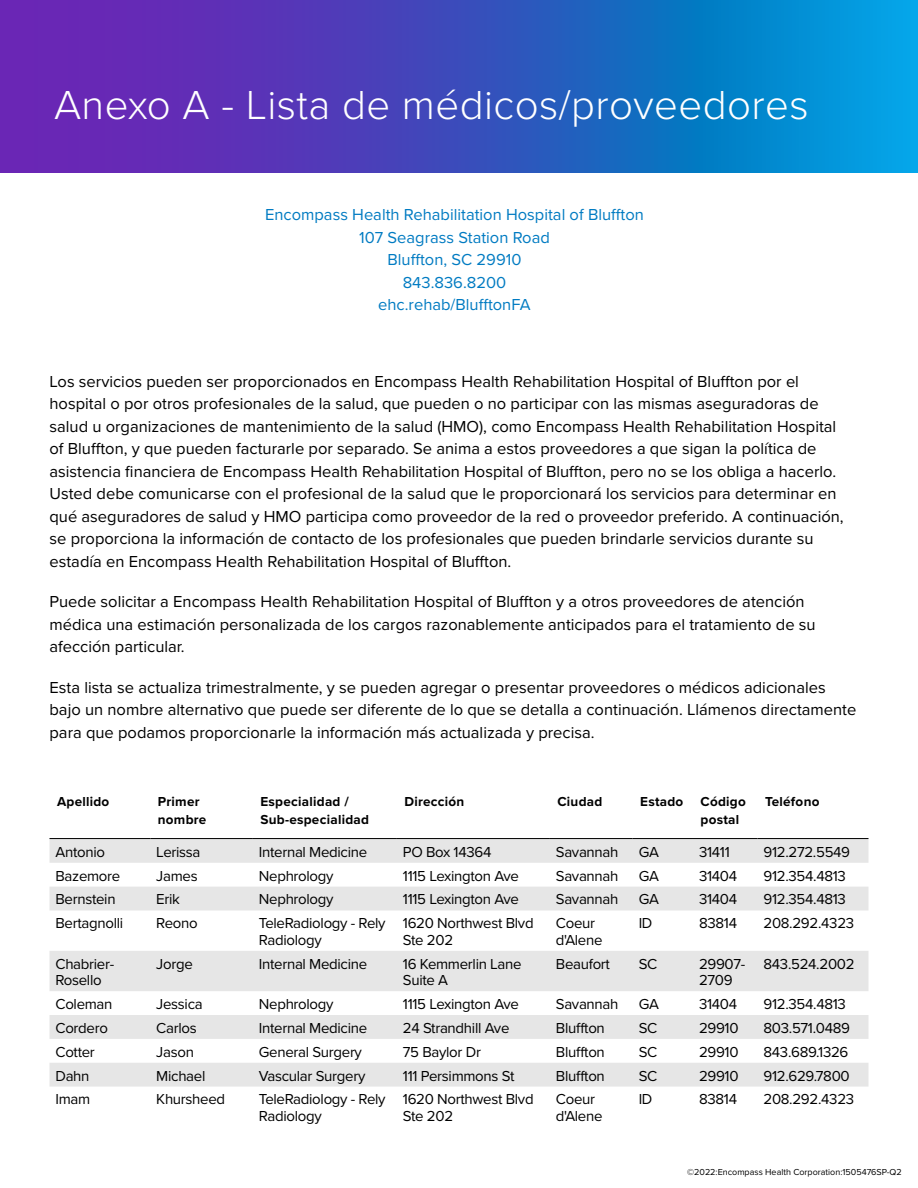
<style>
.page{position:relative;width:918px;height:1188px;background:#fff}
.page>*{position:absolute;margin:0;border:0;box-sizing:border-box;transform-origin:0 0}
.t1{font:300 42px "Proxima Nova";letter-spacing:.01em;color:#fff}
.t2{font:16.5px/22.5px "Proxima Nova";color:#000}
.t3{font:16.5px/22.5px "Proxima Nova";color:#007bc2;text-align:center}
.t4{font:15px/16.5px "Proxima Nova";letter-spacing:-.02em;color:#000}
.t5{font:700 13.5px/18px "Proxima Nova";letter-spacing:.02em;color:#000}
.t6{font:9px "Proxima Nova";color:#000}
</style>
<div class="page">
<svg style="left:0;top:0;width:918px;height:173px;background:#3555c0"></svg>
<svg style="left:50px;top:839px;width:818px;height:248px;fill:#e6e6e6"></svg>
<hr style="left:50px;top:838px;width:100px;height:1px;background:#000">
<hr style="left:150px;top:838px;width:103px;height:1px;background:#000">
<hr style="left:253px;top:838px;width:144px;height:1px;background:#000">
<hr style="left:397px;top:838px;width:153px;height:1px;background:#000">
<hr style="left:550px;top:838px;width:83px;height:1px;background:#000">
<hr style="left:633px;top:838px;width:60px;height:1px;background:#000">
<hr style="left:693px;top:838px;width:65px;height:1px;background:#000">
<hr style="left:758px;top:838px;width:110px;height:1px;background:#000">
<h1 class="t1" style="left:54px;top:80px;width:756px">Anexo A - Lista de médicos/proveedores</h1>
<p class="t3" style="left:265px;top:204px;width:380px">Encompass Health Rehabilitation Hospital of Bluffton<br>107 Seagrass Station Road<br>Bluffton, SC 29910<br>843.836.8200<br>ehc.rehab/BlufftonFA</p>
<p class="t2" style="left:50px;top:370px;width:796px">Los servicios pueden ser proporcionados en Encompass Health Rehabilitation Hospital of Bluffton por el hospital o por otros profesionales de la salud, que pueden o no participar con las mismas aseguradoras de salud u organizaciones de mantenimiento de la salud (HMO), como Encompass Health Rehabilitation Hospital of Bluffton, y que pueden facturarle por separado. Se anima a estos proveedores a que sigan la política de asistencia financiera de Encompass Health Rehabilitation Hospital of Bluffton, pero no se los obliga a hacerlo.<br>Usted debe comunicarse con el profesional de la salud que le proporcionará los servicios para determinar en qué aseguradores de salud y HMO participa como proveedor de la red o proveedor preferido. A continuación, se proporciona la información de contacto de los profesionales que pueden brindarle servicios durante su estadía en Encompass Health Rehabilitation Hospital of Bluffton.</p>
<p class="t2" style="left:50px;top:591px;width:768px">Puede solicitar a Encompass Health Rehabilitation Hospital of Bluffton y a otros proveedores de atención médica una estimación personalizada de los cargos razonablemente anticipados para el tratamiento de su afección particular.</p>
<p class="t2" style="left:50px;top:676px;width:808px">Esta lista se actualiza trimestralmente, y se pueden agregar o presentar proveedores o médicos adicionales bajo un nombre alternativo que puede ser diferente de lo que se detalla a continuación. Llámenos directamente para que podamos proporcionarle la información más actualizada y precisa.</p>
<p class="t5" style="left:57px;top:793px;width:54px">Apellido</p>
<p class="t5" style="left:158px;top:793px;width:50px">Primer nombre</p>
<p class="t5" style="left:260px;top:793px;width:110px">Especialidad /<br>Sub-especialidad</p>
<p class="t5" style="left:404px;top:793px;width:62px">Dirección</p>
<p class="t5" style="left:557px;top:793px;width:47px">Ciudad</p>
<p class="t5" style="left:640px;top:793px;width:45px">Estado</p>
<p class="t5" style="left:701px;top:793px;width:47px">Código postal</p>
<p class="t5" style="left:765px;top:793px;width:56px">Teléfono</p>
<p class="t4" style="left:56px;top:844px;width:51px">Antonio</p>
<p class="t4" style="left:156px;top:844px;width:46px">Lerissa</p>
<p class="t4" style="left:259px;top:844px;width:110px">Internal Medicine</p>
<p class="t4" style="left:403px;top:844px;width:90px">PO Box 14364</p>
<p class="t4" style="left:556px;top:844px;width:64px">Savannah</p>
<p class="t4" style="left:639px;top:844px;width:22px">GA</p>
<p class="t4" style="left:699px;top:844px;width:32px">31411</p>
<p class="t4" style="left:764px;top:844px;width:88px">912.272.5549</p>
<p class="t4" style="left:56px;top:868px;width:66px">Bazemore</p>
<p class="t4" style="left:156px;top:868px;width:43px">James</p>
<p class="t4" style="left:259px;top:868px;width:76px">Nephrology</p>
<p class="t4" style="left:403px;top:868px;width:118px">1115 Lexington Ave</p>
<p class="t4" style="left:556px;top:868px;width:64px">Savannah</p>
<p class="t4" style="left:639px;top:868px;width:22px">GA</p>
<p class="t4" style="left:699px;top:868px;width:40px">31404</p>
<p class="t4" style="left:764px;top:868px;width:84px">912.354.4813</p>
<p class="t4" style="left:56px;top:892px;width:62px">Bernstein</p>
<p class="t4" style="left:156px;top:892px;width:25px">Erik</p>
<p class="t4" style="left:259px;top:892px;width:76px">Nephrology</p>
<p class="t4" style="left:403px;top:892px;width:118px">1115 Lexington Ave</p>
<p class="t4" style="left:556px;top:892px;width:64px">Savannah</p>
<p class="t4" style="left:639px;top:892px;width:22px">GA</p>
<p class="t4" style="left:699px;top:892px;width:40px">31404</p>
<p class="t4" style="left:764px;top:892px;width:84px">912.354.4813</p>
<p class="t4" style="left:56px;top:915px;width:69px">Bertagnolli</p>
<p class="t4" style="left:156px;top:915px;width:43px">Reono</p>
<p class="t4" style="left:259px;top:915px;width:128px">TeleRadiology - Rely<br>Radiology</p>
<p class="t4" style="left:403px;top:915px;width:132px">1620 Northwest Blvd<br>Ste 202</p>
<p class="t4" style="left:556px;top:915px;width:48px">Coeur d'Alene</p>
<p class="t4" style="left:639px;top:915px;width:15px">ID</p>
<p class="t4" style="left:699px;top:915px;width:40px">83814</p>
<p class="t4" style="left:764px;top:915px;width:92px">208.292.4323</p>
<p class="t4" style="left:56px;top:956px;width:60px">Chabrier-<br>Rosello</p>
<p class="t4" style="left:156px;top:956px;width:38px">Jorge</p>
<p class="t4" style="left:259px;top:956px;width:110px">Internal Medicine</p>
<p class="t4" style="left:403px;top:956px;width:120px">16 Kemmerlin Lane<br>Suite A</p>
<p class="t4" style="left:556px;top:956px;width:56px">Beaufort</p>
<p class="t4" style="left:639px;top:956px;width:20px">SC</p>
<p class="t4" style="left:699px;top:956px;width:48px">29907-<br>2709</p>
<p class="t4" style="left:764px;top:956px;width:93px">843.524.2002</p>
<p class="t4" style="left:56px;top:996px;width:59px">Coleman</p>
<p class="t4" style="left:156px;top:996px;width:48px">Jessica</p>
<p class="t4" style="left:259px;top:996px;width:76px">Nephrology</p>
<p class="t4" style="left:403px;top:996px;width:118px">1115 Lexington Ave</p>
<p class="t4" style="left:556px;top:996px;width:64px">Savannah</p>
<p class="t4" style="left:639px;top:996px;width:22px">GA</p>
<p class="t4" style="left:699px;top:996px;width:40px">31404</p>
<p class="t4" style="left:764px;top:996px;width:84px">912.354.4813</p>
<p class="t4" style="left:56px;top:1020px;width:54px">Cordero</p>
<p class="t4" style="left:156px;top:1020px;width:42px">Carlos</p>
<p class="t4" style="left:259px;top:1020px;width:110px">Internal Medicine</p>
<p class="t4" style="left:403px;top:1020px;width:108px">24 Strandhill Ave</p>
<p class="t4" style="left:556px;top:1020px;width:51px">Bluffton</p>
<p class="t4" style="left:639px;top:1020px;width:20px">SC</p>
<p class="t4" style="left:699px;top:1020px;width:41px">29910</p>
<p class="t4" style="left:764px;top:1020px;width:88px">803.571.0489</p>
<p class="t4" style="left:56px;top:1044px;width:41px">Cotter</p>
<p class="t4" style="left:156px;top:1044px;width:39px">Jason</p>
<p class="t4" style="left:259px;top:1044px;width:105px">General Surgery</p>
<p class="t4" style="left:403px;top:1044px;width:80px">75 Baylor Dr</p>
<p class="t4" style="left:556px;top:1044px;width:51px">Bluffton</p>
<p class="t4" style="left:639px;top:1044px;width:20px">SC</p>
<p class="t4" style="left:699px;top:1044px;width:41px">29910</p>
<p class="t4" style="left:764px;top:1044px;width:86px">843.689.1326</p>
<p class="t4" style="left:56px;top:1068px;width:36px">Dahn</p>
<p class="t4" style="left:156px;top:1068px;width:51px">Michael</p>
<p class="t4" style="left:259px;top:1068px;width:108px">Vascular Surgery</p>
<p class="t4" style="left:403px;top:1068px;width:113px">111 Persimmons St</p>
<p class="t4" style="left:556px;top:1068px;width:51px">Bluffton</p>
<p class="t4" style="left:639px;top:1068px;width:20px">SC</p>
<p class="t4" style="left:699px;top:1068px;width:41px">29910</p>
<p class="t4" style="left:764px;top:1068px;width:88px">912.629.7800</p>
<p class="t4" style="left:56px;top:1091px;width:36px">Imam</p>
<p class="t4" style="left:156px;top:1091px;width:70px">Khursheed</p>
<p class="t4" style="left:259px;top:1091px;width:128px">TeleRadiology - Rely<br>Radiology</p>
<p class="t4" style="left:403px;top:1091px;width:132px">1620 Northwest Blvd<br>Ste 202</p>
<p class="t4" style="left:556px;top:1091px;width:48px">Coeur d'Alene</p>
<p class="t4" style="left:639px;top:1091px;width:15px">ID</p>
<p class="t4" style="left:699px;top:1091px;width:40px">83814</p>
<p class="t4" style="left:764px;top:1091px;width:92px">208.292.4323</p>
<p class="t6" style="left:687px;top:1167px;width:216px">©2022:Encompass Health Corporation:1505476SP-Q2</p>
</div>
